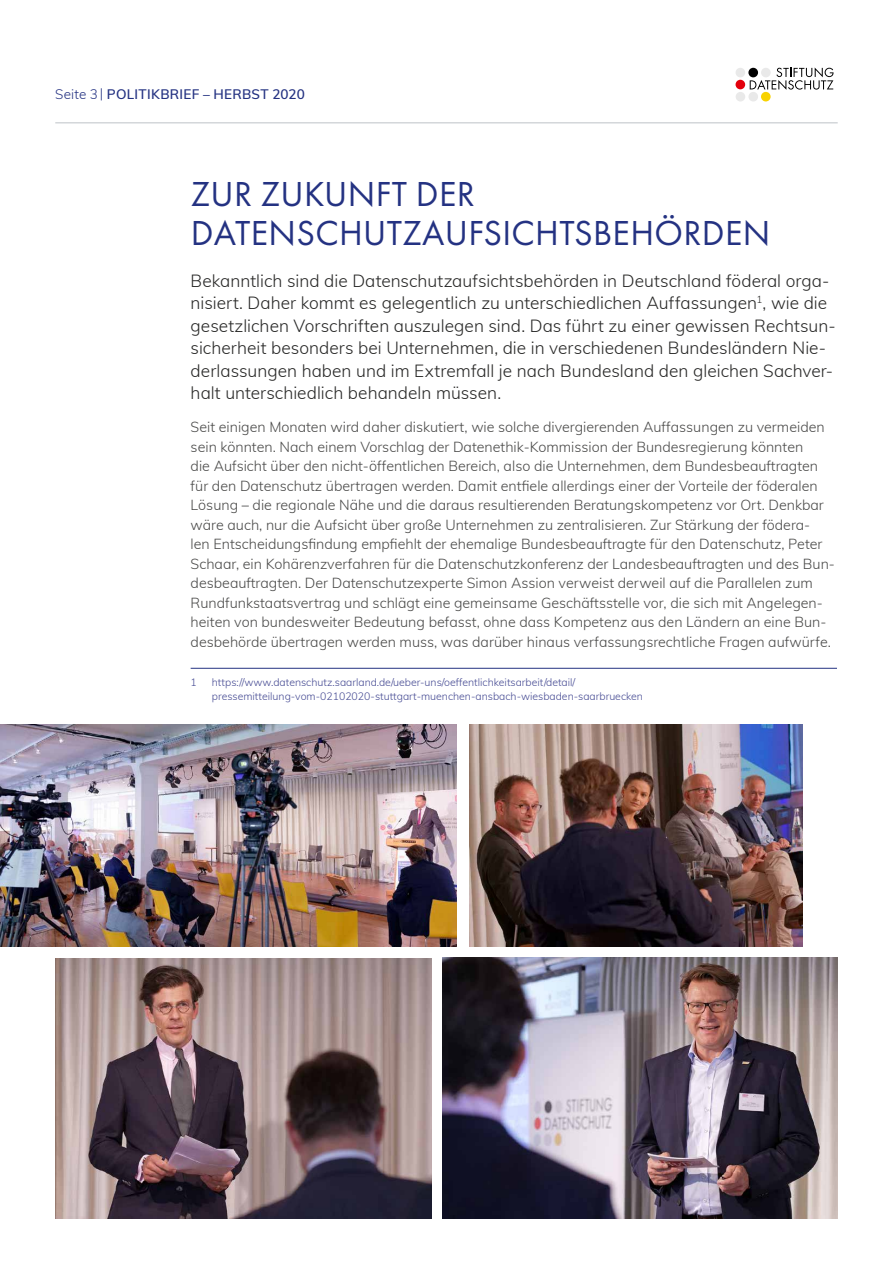
<style>
.page{position:relative;width:893px;height:1263px;background:#fff}
.page>*{position:absolute;margin:0;border:0;box-sizing:border-box;transform-origin:0 0}
.t1{font:36px/39px "Futura PT";letter-spacing:.01em;color:#243282}
.t2{font:300 17.25px/22.5px "Muli";color:#272726}
.t3{font:300 14.25px/19.5px "Muli";color:#484847}
.t4{font:600 13.5px "Muli";letter-spacing:.02em;color:#243282}
.t5{font:300 10.5px/13.5px "Muli";color:#444992}
.s1{font-weight:300}
</style>
<div class="page">
<hr style="left:191px;top:668px;width:646px;height:1px;background:#243282">
<div style="left:735px;top:80px;width:10px;height:9px;background:#e3000b;border-radius:50%"></div>
<div style="left:736px;top:68px;width:9px;height:9px;background:#e9e9e9;border-radius:50%"></div>
<div style="left:736px;top:92px;width:9px;height:10px;background:#e9e9e9;border-radius:50%"></div>
<div style="left:748px;top:92px;width:10px;height:10px;background:#e9e9e9;border-radius:50%"></div>
<div style="left:761px;top:92px;width:10px;height:9px;background:#f8d200;border-radius:50%"></div>
<svg style="left:750px;top:67px;width:83px;height:23px"></svg>
<hr style="left:55px;top:122px;width:783px;height:1px;background:#bec2c7">
<img style="left:0;top:725px;width:456px;height:221px">
<img style="left:470px;top:725px;width:332px;height:221px">
<img style="left:442px;top:958px;width:396px;height:260px">
<img style="left:55px;top:959px;width:377px;height:259px">
<p class="t4" style="left:55px;top:85px;width:251px"><span class="s1">Seite 3 |</span> POLITIKBRIEF – HERBST 2020</p>
<h1 class="t1" style="left:191px;top:174px;width:581px">ZUR ZUKUNFT DER<br>DATENSCHUTZAUFSICHTSBEHÖRDEN</h1>
<p class="t2" style="left:191px;top:268px;width:647px">Bekanntlich sind die Datenschutzaufsichtsbehörden in Deutschland föderal orga&shy;nisiert. Daher kommt es gelegentlich zu unterschiedlichen Auffassungen<sup>1</sup>, wie die gesetzlichen Vorschriften auszulegen sind. Das führt zu einer gewissen Rechtsun&shy;sicherheit besonders bei Unternehmen, die in verschiedenen Bundesländern Nie&shy;derlassungen haben und im Extremfall je nach Bundesland den gleichen Sachver&shy;halt unterschiedlich behandeln müssen.</p>
<p class="t3" style="left:191px;top:417px;width:646px">Seit einigen Monaten wird daher diskutiert, wie solche divergierenden Auffassungen zu vermeiden sein könnten. Nach einem Vorschlag der Datenethik-Kommission der Bundesregierung könnten<br>die Aufsicht über den nicht-öffentlichen Bereich, also die Unternehmen, dem Bundesbeauftragten für den Datenschutz übertragen werden. Damit entfiele allerdings einer der Vorteile der föderalen Lösung – die regionale Nähe und die daraus resultierenden Beratungskompetenz vor Ort. Denkbar wäre auch, nur die Aufsicht über große Unternehmen zu zentralisieren. Zur Stärkung der födera-<br>len Entscheidungsfindung empfiehlt der ehemalige Bundesbeauftragte für den Datenschutz, Peter Schaar, ein Kohärenzverfahren für die Datenschutzkonferenz der Landesbeauftragten und des Bun&shy;desbeauftragten. Der Datenschutzexperte Simon Assion verweist derweil auf die Parallelen zum Rundfunkstaatsvertrag und schlägt eine gemeinsame Geschäftsstelle vor, die sich mit Angelegen&shy;heiten von bundesweiter Bedeutung befasst, ohne dass Kompetenz aus den Ländern an eine Bun&shy;desbehörde übertragen werden muss, was darüber hinaus verfassungsrechtliche Fragen aufwürfe.</p>
<p class="t5" style="left:191px;top:675px;width:8px">1</p>
<p class="t5" style="left:212px;top:675px;width:433px">https://www.datenschutz.saarland.de/ueber-uns/oeffentlichkeitsarbeit/detail/ pressemitteilung-vom-02102020-stuttgart-muenchen-ansbach-wiesbaden-saarbruecken</p>
</div>
